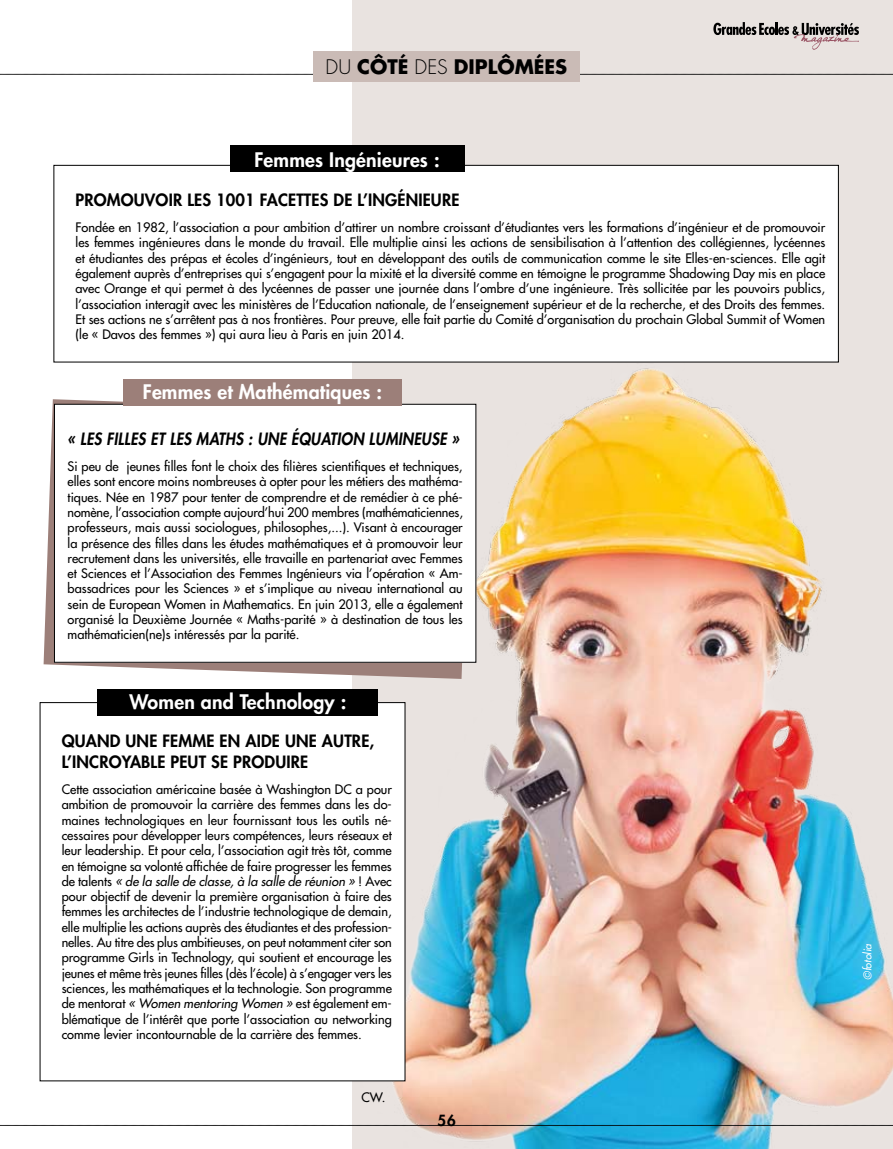
<style>
.page{position:relative;width:893px;height:1149px;background:#fff}
.page>*{position:absolute;margin:0;border:0;box-sizing:border-box;transform-origin:0 0}
.t1{font:800 19.5px "Futura";letter-spacing:.01em;color:#fff}
.t2{font:700 19.5px "Futura";color:#000}
.t3{font:800 16.5px/21px "Futura";letter-spacing:.01em;color:#000}
.t4{font:italic 800 16.5px "Futura";letter-spacing:.02em;color:#000;scale:.9 1}
.t5{font:800 15px "Futura";color:#000}
.t6{font:12.75px/15.3px "Futura";color:#000;text-align:justify}
.t7{font:italic 10.5px "Futura";color:#fff}
.s1{font-weight:300}
.s2{font-style:italic}
</style>
<div class="page">
<div style="left:353px;top:0;width:540px;height:1148px;background:#e9e3e0"></div>
<img style="left:353px;top:362px;width:540px;height:786px">
<svg style="left:7px;top:1124px;width:886px;height:1px"></svg>
<svg style="left:0;top:74px;width:893px;height:1px"></svg>
<svg style="left:44px;top:399px;width:427px;height:279px;fill:#9c7f79"></svg>
<div style="left:54px;top:165px;width:784px;height:197px;background:#fff"></div>
<div style="left:54px;top:165px;width:785px;height:197px;border:1px solid #000"></div>
<div style="left:54px;top:404px;width:422px;height:258px;background:#fff"></div>
<div style="left:54px;top:404px;width:422px;height:258px;border:1px solid #000"></div>
<div style="left:123px;top:378px;width:279px;height:27px;background:#9c7f79"></div>
<div style="left:40px;top:702px;width:365px;height:378px;background:#fff"></div>
<div style="left:98px;top:688px;width:280px;height:27px;background:#000"></div>
<div style="left:230px;top:145px;width:234px;height:27px;background:#000"></div>
<div style="left:313px;top:51px;width:267px;height:30px;background:#cabbb6"></div>
<svg style="left:713px;top:22px;width:146px;height:28px"></svg>
<h1 class="t2" style="left:326px;top:54px;width:243px"><span class="s1">DU</span> CÔTÉ <span class="s1">DES</span> DIPLÔMÉES</h1>
<h1 class="t1" style="left:254px;top:146px;width:187px">FEMMES INGÉNIEURES :</h1>
<p class="t3" style="left:76px;top:189px;width:33px">PROMO</p>
<p class="t3" style="left:134px;top:189px;width:327px">UVOIR LES 1001 FACETTES DE L’INGÉNIEURE</p>
<p class="t6" style="left:76px;top:219px;width:751px">Fondée en 1982, l’association a pour ambition d’attirer un nombre croissant d’étudiantes vers les formations d’ingénieur et de promouvoir les femmes ingénieures dans le monde du travail. Elle multiplie ainsi les actions de sensibilisation à l’attention des collégiennes, lycéennes et étudiantes des prépas et écoles d’ingénieurs, tout en développant des outils de communication comme le site Elles-en-sciences. Elle agit également auprès d’entreprises qui s’engagent pour la mixité et la diversité comme en témoigne le programme Shadowing Day mis en place avec Orange et qui permet à des lycéennes de passer une journée dans l’ombre d’une ingénieure. Très sollicitée par les pouvoirs publics, l’association interagit avec les ministères de l’Education nationale, de l’enseignement supérieur et de la recherche, et des Droits des femmes.<br>Et ses actions ne s’arrêtent pas à nos frontières. Pour preuve, elle fait partie du Comité d’organisation du prochain Global Summit of Women (le « Davos des femmes ») qui aura lieu à Paris en juin 2014.</p>
<h1 class="t1" style="left:143px;top:379px;width:241px">FEMMES ET MATHÉMATIQUES :</h1>
<p class="t4" style="left:68px;top:427px;width:65px">« LES FILLES</p>
<p class="t4" style="left:151px;top:427px;width:344px">ET LES MATHS : UNE ÉQUATION L UMINEUSE »</p>
<p class="t6" style="left:68px;top:458px;width:397px">Si peu de jeunes filles font le choix des filières scientifiques et techniques, elles sont encore moins nombreuses à opter pour les métiers des mathéma&shy;tiques. Née en 1987 pour tenter de comprendre et de remédier à ce phé&shy;nomène, l’association compte aujourd’hui 200 membres (mathématiciennes, professeurs, mais aussi sociologues, philosophes,...). Visant à encourager la présence des filles dans les études mathématiques et à promouvoir leur recrutement dans les universités, elle travaille en partenariat avec Femmes et Sciences et l’Association des Femmes Ingénieurs via l’opération « Am&shy;bassadrices pour les Sciences » et s’implique au niveau international au sein de European Women in Mathematics. En juin 2013, elle a également organisé la Deuxième Journée « Maths-parité » à destination de tous les mathématicien(ne)s intéressés par la parité.</p>
<h1 class="t1" style="left:130px;top:688px;width:218px">WOMEN AND TECHNOLOGY :</h1>
<p class="t3" style="left:62px;top:729px;width:314px">QUAND UNE FEMME EN AIDE UNE AUTRE,<br>L’INCROYABLE PEUT SE PRODUIRE</p>
<p class="t6" style="left:62px;top:781px;width:332px">Cette association américaine basée à Washington DC a pour ambition de promouvoir la carrière des femmes dans les do&shy;maines technologiques en leur fournissant tous les outils né&shy;cessaires pour développer leurs compétences, leurs réseaux et leur leadership. Et pour cela, l’association agit très tôt, comme en témoigne sa volonté affichée de faire progresser les femmes de talents <span class="s2">« de la salle de classe, à la salle de réunion »</span> ! Avec pour objectif de devenir la première organisation à faire des femmes les architectes de l’industrie technologique de demain, elle multiplie les actions auprès des étudiantes et des profession&shy;nelles. Au titre des plus ambitieuses, on peut notamment citer son programme Girls in Technology, qui soutient et encourage les jeunes et même très jeunes filles (dès l’école) à s’engager vers les sciences, les mathématiques et la technologie. Son programme de mentorat <span class="s2">« Women mentoring Women »</span> est également em&shy;blématique de l’intérêt que porte l’association au networking comme levier incontournable de la carrière des femmes.</p>
<p class="t6" style="left:361px;top:1089px;width:26px">CW.</p>
<p class="t5" style="left:438px;top:1109px;width:20px">56</p>
<p class="t7" style="left:861px;top:979px;width:38px;rotate:-90deg">©fotolia</p>
</div>
